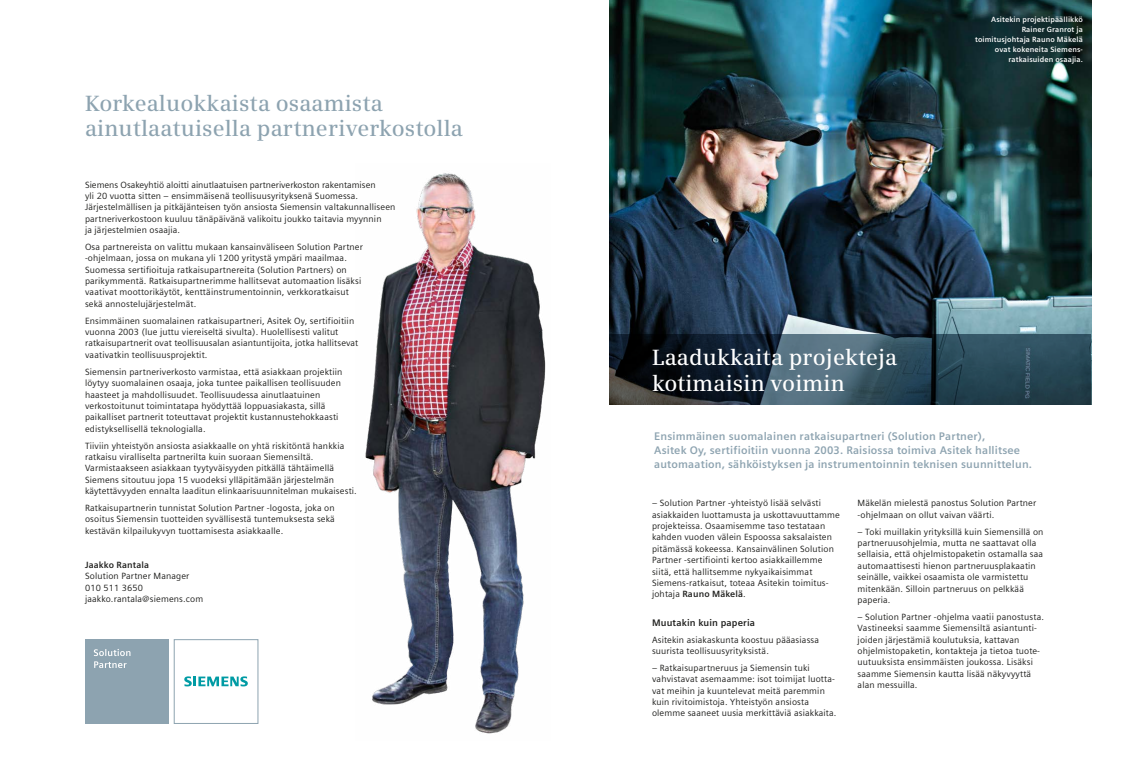
<style>
.page{position:relative;width:1134px;height:766px;background:#fff}
.page>*{position:absolute;margin:0;border:0;box-sizing:border-box;transform-origin:0 0}
.t1{font:600 22px/25.5px "Siemens Serif";letter-spacing:.005em;color:#8da3b0}
.t2{font:600 22px/25.5px "Siemens Serif";letter-spacing:.005em;color:#fff}
.t3{font:700 11px/14px "Siemens Sans";letter-spacing:.015em;color:#8da3b0}
.t4{font:700 9.5px "Siemens Sans";letter-spacing:.015em;color:#1d1d1b}
.t5{font:9px/11.3px "Siemens Sans";letter-spacing:.015em;color:#1d1d1b}
.t6{font:700 9px "Siemens Sans";letter-spacing:.015em;color:#1d1d1b}
.t7{font:700 7.5px/9.9px "Siemens Sans";letter-spacing:.015em;color:#fff;text-align:right}
.s1{font-weight:700}
</style>
<div class="page">
<img style="left:365px;top:173px;width:181px;height:561px">
<img style="left:609px;top:0;width:482px;height:334px">
<svg style="left:609px;top:334px;width:482px;height:70px;background:#2a404d"></svg>
<svg style="left:184px;top:676px;width:64px;height:10px"></svg>
<div style="left:174px;top:639px;width:84px;height:84px;border:1px solid #8da3b0"></div>
<div style="left:85px;top:639px;width:84px;height:84px;background:#8da3b0"></div>
<svg style="left:94px;top:649px;width:36px;height:18px"></svg>
<h1 class="t1" style="left:85px;top:90px;width:379px">Korkealuokkaista osaamista ainutlaatuisella partneriverkostolla</h1>
<p class="t5" style="left:85px;top:179px;width:312px">Siemens Osakeyhtiö aloitti ainutlaatuisen partneriverkoston rakentamisen<br>yli 20 vuotta sitten – ensimmäisenä teollisuusyrityksenä Suomessa.<br>Järjestelmällisen ja pitkäjänteisen työn ansiosta Siemensin valtakunnalliseen partneriverkostoon kuuluu tänäpäivänä valikoitu joukko taitavia myynnin<br>ja järjestelmien osaajia.</p>
<p class="t5" style="left:85px;top:241px;width:279px">Osa partnereista on valittu mukaan kansainväliseen Solution Partner -ohjelmaan, jossa on mukana yli 1200 yritystä ympäri maailmaa.<br>Suomessa sertifioituja ratkaisupartnereita (Solution Partners) on parikymmentä. Ratkaisupartnerimme hallitsevat automaation lisäksi vaativat moottorikäytöt, kenttäinstrumentoinnin, verkkoratkaisut sekä annostelujärjestelmät.</p>
<p class="t5" style="left:85px;top:315px;width:275px">Ensimmäinen suomalainen ratkaisupartneri, Asitek Oy, sertifioitiin vuonna 2003 (lue juttu viereiseltä sivulta). Huolellisesti valitut ratkaisupartnerit ovat teollisuusalan asiantuntijoita, jotka hallitsevat vaativatkin teollisuusprojektit.</p>
<p class="t5" style="left:85px;top:366px;width:259px">Siemensin partneriverkosto varmistaa, että asiakkaan projektiin löytyy suomalainen osaaja, joka tuntee paikallisen teollisuuden haasteet ja mahdollisuudet. Teollisuudessa ainutlaatuinen verkostoitunut toimintatapa hyödyttää loppuasiakasta, sillä paikalliset partnerit toteuttavat projektit kustannustehokkaasti edistyksellisellä teknologialla.</p>
<p class="t5" style="left:85px;top:440px;width:273px">Tiiviin yhteistyön ansiosta asiakkaalle on yhtä riskitöntä hankkia ratkaisu viralliselta partnerilta kuin suoraan Siemensiltä.<br>Varmistaakseen asiakkaan tyytyväisyyden pitkällä tähtäimellä Siemens sitoutuu jopa 15 vuodeksi ylläpitämään järjestelmän käytettävyyden ennalta laaditun elinkaarisuunnitelman mukaisesti.</p>
<p class="t5" style="left:85px;top:502px;width:251px;text-align:justify">Ratkaisupartnerin tunnistat Solution Partner -logosta, joka on osoitus Siemensin tuotteiden syvällisestä tuntemuksesta sekä kestävän kilpailukyvyn tuottamisesta asiakkaalle.</p>
<p class="t6" style="left:85px;top:559px;width:66px">Jaakko Rantala</p>
<p class="t5" style="left:85px;top:570px;width:120px">Solution Partner Manager<br>010 511 3650 jaakko.rantala@siemens.com</p>
<p class="t7" style="left:975px;top:14px;width:109px">Asitekin projektipäällikkö<br>Rainer Granrot ja toimitusjohtaja Rauno Mäkelä ovat kokeneita Siemens&shy;ratkaisuiden osaajia.</p>
<h1 class="t2" style="left:652px;top:344px;width:247px">Laadukkaita projekteja kotimaisin voimin</h1>
<p class="t3" style="left:654px;top:429px;width:379px">Ensimmäinen suomalainen ratkaisupartneri (Solution Partner),<br>Asitek Oy, sertifioitiin vuonna 2003. Raisiossa toimiva Asitek hallitsee automaation, sähköistyksen ja instrumentoinnin teknisen suunnittelun.</p>
<p class="t5" style="left:652px;top:497px;width:189px">– Solution Partner -yhteistyö lisää selvästi asiakkaiden luottamusta ja uskottavuuttamme projekteissa. Osaamisemme taso testataan kahden vuoden välein Espoossa saksalaisten pitämässä kokeessa. Kansainvälinen Solution Partner -sertifiointi kertoo asiakkaillemme siitä, että hallitsemme nykyaikaisimmat Siemens-ratkaisut, toteaa Asitekin toimitus&shy;johtaja <span class="s1">Rauno Mäkelä</span>.</p>
<p class="t4" style="left:652px;top:616px;width:105px">Muutakin kuin paperia</p>
<p class="t5" style="left:652px;top:633px;width:168px">Asitekin asiakaskunta koostuu pääasiassa suurista teollisuusyrityksistä.</p>
<p class="t5" style="left:652px;top:662px;width:186px">– Ratkaisupartneruus ja Siemensin tuki vahvistavat asemaamme: isot toimijat luotta&shy;vat meihin ja kuuntelevat meitä paremmin kuin rivitoimistoja. Yhteistyön ansiosta olemme saaneet uusia merkittäviä asiakkaita.</p>
<p class="t5" style="left:857px;top:497px;width:180px">Mäkelän mielestä panostus Solution Partner -ohjelmaan on ollut vaivan väärti.</p>
<p class="t5" style="left:857px;top:526px;width:187px">– Toki muillakin yrityksillä kuin Siemensillä on partneruusohjelmia, mutta ne saattavat olla sellaisia, että ohjelmistopaketin ostamalla saa automaattisesti hienon partneruusplakaatin seinälle, vaikkei osaamista ole varmistettu mitenkään. Silloin partneruus on pelkkää paperia.</p>
<p class="t5" style="left:857px;top:611px;width:188px">– Solution Partner -ohjelma vaatii panostusta.<br>Vastineeksi saamme Siemensiltä asiantunti&shy;joiden järjestämiä koulutuksia, kattavan ohjelmistopaketin, kontakteja ja tietoa tuote&shy;uutuuksista ensimmäisten joukossa. Lisäksi saamme Siemensin kautta lisää näkyvyyttä alan messuilla.</p>
</div>
